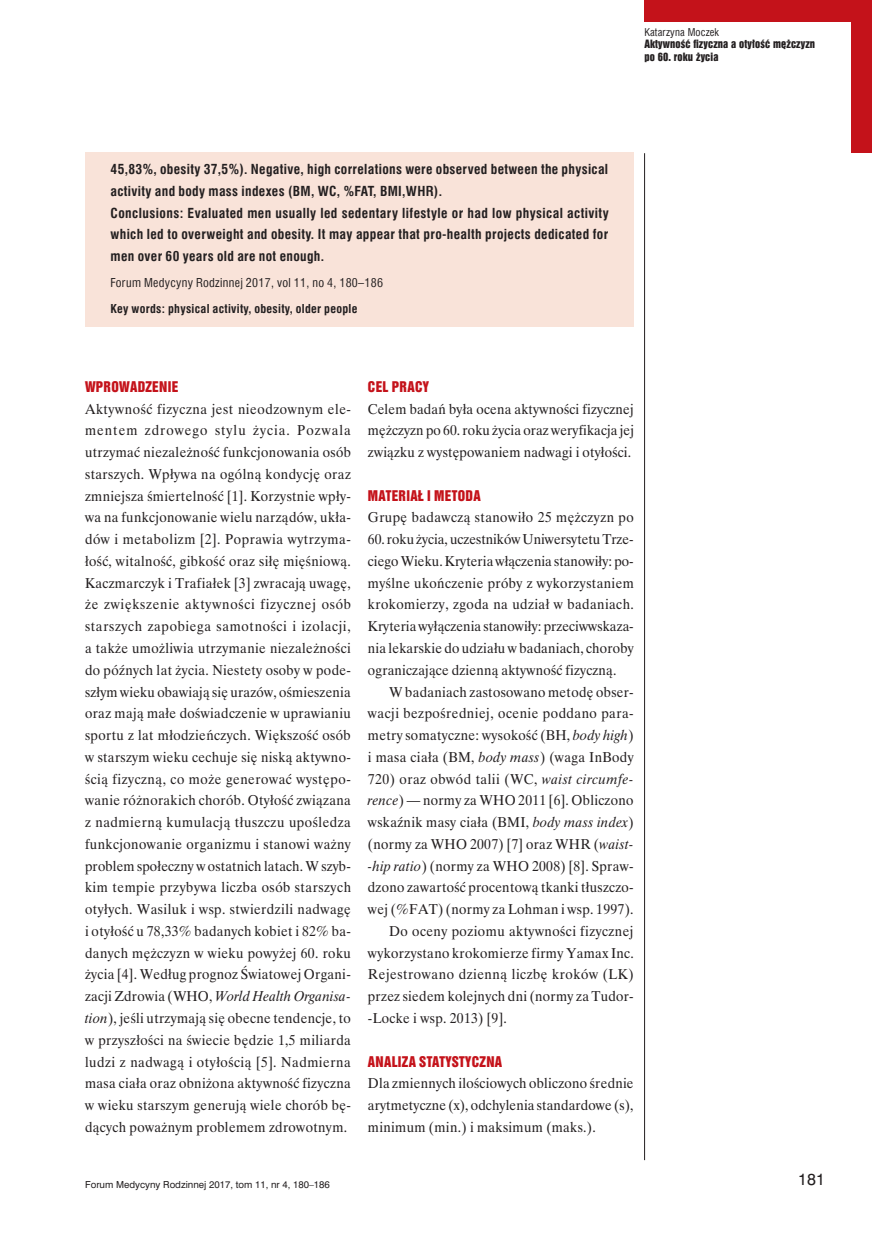
<style>
.page{position:relative;width:872px;height:1234px;background:#fff}
.page>*{position:absolute;margin:0;border:0;box-sizing:border-box;transform-origin:0 0}
.t1{font:15px "Swis 721 PL";color:#231f20}
._070_-_Tekst_-_pierw{font:14.25px/21.8px "Time Ibis EE";letter-spacing:.015em;color:#231f20;text-align:justify;scale:.95 1}
._072_-_Tekst_-_nastę{font:14.25px/21.8px "Time Ibis EE";letter-spacing:.02em;color:#231f20;text-align:justify;scale:.95 1}
._033_-_Streszczenie{font:700 13.5px/21.8px "Swis 721 Cn EU";letter-spacing:.025em;color:#231f20}
._081_-_Śródtytuł_1{font:13.5px "Swis 921 EU";letter-spacing:.025em;color:#c4121a}
._034_-_Słowa_kluczow{font:700 12px "Swis 721 Cn EU";letter-spacing:.025em;color:#231f20}
._034_-_adres_bibl_po{font:12px "Swis 721 Cn EU";letter-spacing:.025em;color:#231f20}
.t2{font:10.5px/12.8px "Swis 921 EU";letter-spacing:.01em;color:#231f20}
.t3{font:10.5px "Swis 721 Cn EU";letter-spacing:.01em;color:#231f20}
.t4{font:9px "Swis 721 PL";color:#231f20}
.s1{font-style:italic}
</style>
<div class="page">
<hr style="left:644px;top:153px;width:1px;height:1006px;background:#231f20">
<div style="left:644px;top:0;width:228px;height:21px;background:#c4121a"></div>
<div style="left:850px;top:0;width:22px;height:153px;background:#c4121a"></div>
<div style="left:85px;top:152px;width:549px;height:174px;background:#f9e3d9"></div>
<p class="t3" style="left:644px;top:25px;width:76px">Katarzyna Moczek</p>
<p class="t2" style="left:644px;top:38px;width:172px">Aktywność fizyczna a otyłość mężczyzn po 60. roku życia</p>
<p class="_033_-_Streszczenie" style="left:111px;top:159px;width:499px">45,83%, obesity 37,5%). Negative, high correlations were observed between the physical activity and body mass indexes (BM, WC, %FAT, BMI,WHR).</p>
<p class="_033_-_Streszczenie" style="left:111px;top:202px;width:499px;text-align:justify">Conclusions: Evaluated men usually led sedentary lifestyle or had low physical activity which led to overweight and obesity. It may appear that pro-health projects dedicated for men over 60 years old are not enough.</p>
<p class="_034_-_adres_bibl_po" style="left:111px;top:275px;width:274px">Forum Medycyny Rodzinnej 2017, vol 11, no 4, 180–186</p>
<p class="_034_-_Słowa_kluczow" style="left:111px;top:301px;width:248px">Key words: physical activity, obesity, older people</p>
<p class="_081_-_Śródtytuł_1" style="left:85px;top:377px;width:95px">WPROWADZENIE</p>
<p class="_070_-_Tekst_-_pierw" style="left:85px;top:397px;width:281px">Aktywność fizyczna jest nieodzownym ele&shy;mentem zdrowego stylu życia. Pozwala utrzymać niezależność funkcjonowania osób starszych. Wpływa na ogólną kondycję oraz zmniejsza śmiertelność [1]. Korzystnie wpły&shy;wa na funkcjonowanie wielu narządów, ukła&shy;dów i metabolizm [2]. Poprawia wytrzyma&shy;łość, witalność, gibkość oraz siłę mięśniową.<br>Kaczmarczyk i Trafiałek [3] zwracają uwagę, że zwiększenie aktywności fizycznej osób starszych zapobiega samotności i izolacji, a także umożliwia utrzymanie niezależności do późnych lat życia. Niestety osoby w pode&shy;szłym wieku obawiają się urazów, ośmieszenia oraz mają małe doświadczenie w uprawianiu sportu z lat młodzieńczych. Większość osób w starszym wieku cechuje się niską aktywno&shy;ścią fizyczną, co może generować występo&shy;wanie różnorakich chorób. Otyłość związana z nadmierną kumulacją tłuszczu upośledza funkcjonowanie organizmu i stanowi ważny problem społeczny w ostatnich latach. W szyb&shy;kim tempie przybywa liczba osób starszych otyłych. Wasiluk i wsp. stwierdzili nadwagę i otyłość u 78,33% badanych kobiet i 82% ba&shy;danych mężczyzn w wieku powyżej 60. roku życia [4]. Według prognoz Światowej Organi&shy;zacji Zdrowia (WHO, <span class="s1">World Health Organisa&shy;tion</span>), jeśli utrzymają się obecne tendencje, to w przyszłości na świecie będzie 1,5 miliarda ludzi z nadwagą i otyłością [5]. Nadmierna masa ciała oraz obniżona aktywność fizyczna w wieku starszym generują wiele chorób bę&shy;dących poważnym problemem zdrowotnym.</p>
<p class="_081_-_Śródtytuł_1" style="left:368px;top:377px;width:63px">CEL PRACY</p>
<p class="_070_-_Tekst_-_pierw" style="left:368px;top:397px;width:281px">Celem badań była ocena aktywności fizycznej mężczyzn po 60. roku życia oraz weryfikacja jej związku z występowaniem nadwagi i otyłości.</p>
<p class="_081_-_Śródtytuł_1" style="left:368px;top:486px;width:114px">MATERIAŁ I METODA</p>
<p class="_070_-_Tekst_-_pierw" style="left:368px;top:506px;width:281px">Grupę badawczą stanowiło 25 mężczyzn po</p>
<p class="_070_-_Tekst_-_pierw" style="left:368px;top:528px;width:281px">60. roku życia, uczestników Uniwersytetu Trze&shy;ciego Wieku. Kryteria włączenia stanowiły: po&shy;myślne ukończenie próby z wykorzystaniem krokomierzy, zgoda na udział w badaniach.<br>Kryteria wyłączenia stanowiły: przeciwwskaza&shy;nia lekarskie do udziału w badaniach, choroby ograniczające dzienną aktywność fizyczną.</p>
<p class="_072_-_Tekst_-_nastę" style="left:368px;top:680px;width:281px;text-indent:21px">W badaniach zastosowano metodę obser&shy;wacji bezpośredniej, ocenie poddano para&shy;metry somatyczne: wysokość (BH, <span class="s1">body high</span>) i masa ciała (BM, <span class="s1">body mass</span>) (waga InBody 720) oraz obwód talii (WC, <span class="s1">waist circumfe&shy;rence</span>) — normy za WHO 2011 [6]. Obliczono wskaźnik masy ciała (BMI, <span class="s1">body mass index</span>) (normy za WHO 2007) [7] oraz WHR (<span class="s1">waist--hip ratio</span>) (normy za WHO 2008) [8]. Spraw&shy;dzono zawartość procentową tkanki tłuszczo&shy;wej (%FAT) (normy za Lohman i wsp. 1997).</p>
<p class="_072_-_Tekst_-_nastę" style="left:368px;top:919px;width:281px;text-indent:21px">Do oceny poziomu aktywności fizycznej wykorzystano krokomierze firmy Yamax Inc.<br>Rejestrowano dzienną liczbę kroków (LK) przez siedem kolejnych dni (normy za Tudor--Locke i wsp. 2013) [9].</p>
<p class="_081_-_Śródtytuł_1" style="left:368px;top:1052px;width:136px">ANALIZA STATYSTYCZNA</p>
<p class="_070_-_Tekst_-_pierw" style="left:368px;top:1072px;width:281px">Dla zmiennych ilościowych obliczono średnie arytmetyczne (x), odchylenia standardowe (s), minimum (min.) i maksimum (maks.).</p>
<p class="t4" style="left:85px;top:1178px;width:246px">Forum Medycyny Rodzinnej 2017, tom 11, nr 4, 180–186</p>
<p class="t1" style="left:798px;top:1169px;width:29px">181</p>
</div>
